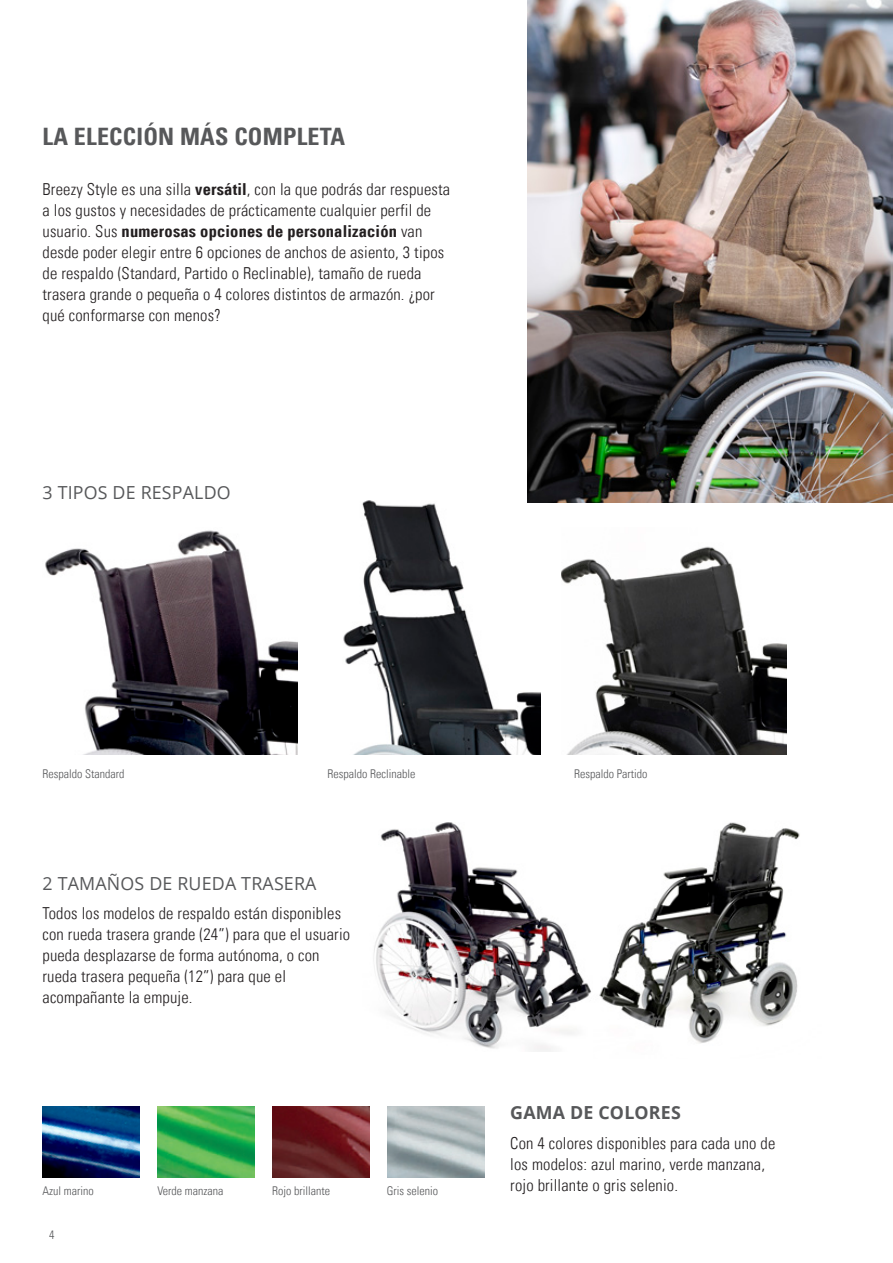
<style>
.page{position:relative;width:893px;height:1263px;background:#fff}
.page>*{position:absolute;margin:0;border:0;box-sizing:border-box;transform-origin:0 0}
.Intro_Univers{font:24px "Univers Com 67 Bold Cond";letter-spacing:.01em;color:#57585a}
.NEW_Sub-Heading{font:18px "Open Sans";letter-spacing:.01em;color:#57585a}
.NEW_Sub-Heading-2{font:700 18px "Open Sans";letter-spacing:.01em;color:#57585a}
.Copy_Univers_Com_-_C{font:16.5px/21px "Univers Com 47 Light Cond";letter-spacing:.01em;color:#231f20}
.Legend_light_cond_Un{font:12px "Univers Com 47 Light Cond";color:#57585a}
.s1{font-family:"Univers Com 67 Bold Cond"}
</style>
<div class="page">
<img style="left:343px;top:485px;width:197px;height:269px">
<img style="left:45px;top:530px;width:253px;height:224px">
<img style="left:561px;top:546px;width:226px;height:208px">
<img style="left:373px;top:822px;width:218px;height:230px">
<img style="left:43px;top:1106px;width:97px;height:71px">
<img style="left:273px;top:1106px;width:97px;height:71px">
<img style="left:158px;top:1106px;width:97px;height:71px">
<img style="left:528px;top:0;width:365px;height:503px">
<img style="left:599px;top:822px;width:201px;height:221px">
<p class="Intro_Univers" style="left:43px;top:122px;width:304px">LA ELECCIÓN MÁS COMPLETA</p>
<p class="Copy_Univers_Com_-_C" style="left:43px;top:178px;width:409px">Breezy Style es una silla <span class="s1">versátil</span>, con la que podrás dar respuesta a los gustos y necesidades de prácticamente cualquier perfil de usuario. Sus <span class="s1">numerosas opciones de personalización</span> van desde poder elegir entre 6 opciones de anchos de asiento, 3 tipos de respaldo (Standard, Partido o Reclinable), tamaño de rueda trasera grande o pequeña o 4 colores distintos de armazón. ¿por qué conformarse con menos?</p>
<p class="NEW_Sub-Heading" style="left:43px;top:480px;width:190px">3 TIPOS DE RESPALDO</p>
<p class="Legend_light_cond_Un" style="left:43px;top:767px;width:83px">Respaldo Standard</p>
<p class="Legend_light_cond_Un" style="left:327px;top:767px;width:89px">Respaldo Reclinable</p>
<p class="Legend_light_cond_Un" style="left:574px;top:767px;width:75px">Respaldo Partido</p>
<p class="NEW_Sub-Heading" style="left:43px;top:871px;width:275px">2 TAMAÑOS DE RUEDA TRASERA</p>
<p class="Copy_Univers_Com_-_C" style="left:43px;top:903px;width:309px">Todos los modelos de respaldo están disponibles con rueda trasera grande (24”) para que el usuario pueda desplazarse de forma autónoma, o con rueda trasera pequeña (12”) para que el acompañante la empuje.</p>
<p class="Legend_light_cond_Un" style="left:43px;top:1184px;width:53px">Azul marino</p>
<p class="Legend_light_cond_Un" style="left:157px;top:1184px;width:68px">Verde manzana</p>
<p class="Legend_light_cond_Un" style="left:272px;top:1184px;width:59px">Rojo brillante</p>
<p class="Legend_light_cond_Un" style="left:387px;top:1184px;width:53px">Gris selenio</p>
<p class="Legend_light_cond_Un" style="left:49px;top:1227px;width:7px">4</p>
<p class="NEW_Sub-Heading-2" style="left:510px;top:1100px;width:172px">GAMA DE COLORES</p>
<p class="Copy_Univers_Com_-_C" style="left:510px;top:1132px;width:267px">Con 4 colores disponibles para cada uno de los modelos: azul marino, verde manzana, rojo brillante o gris selenio.</p>
</div>
